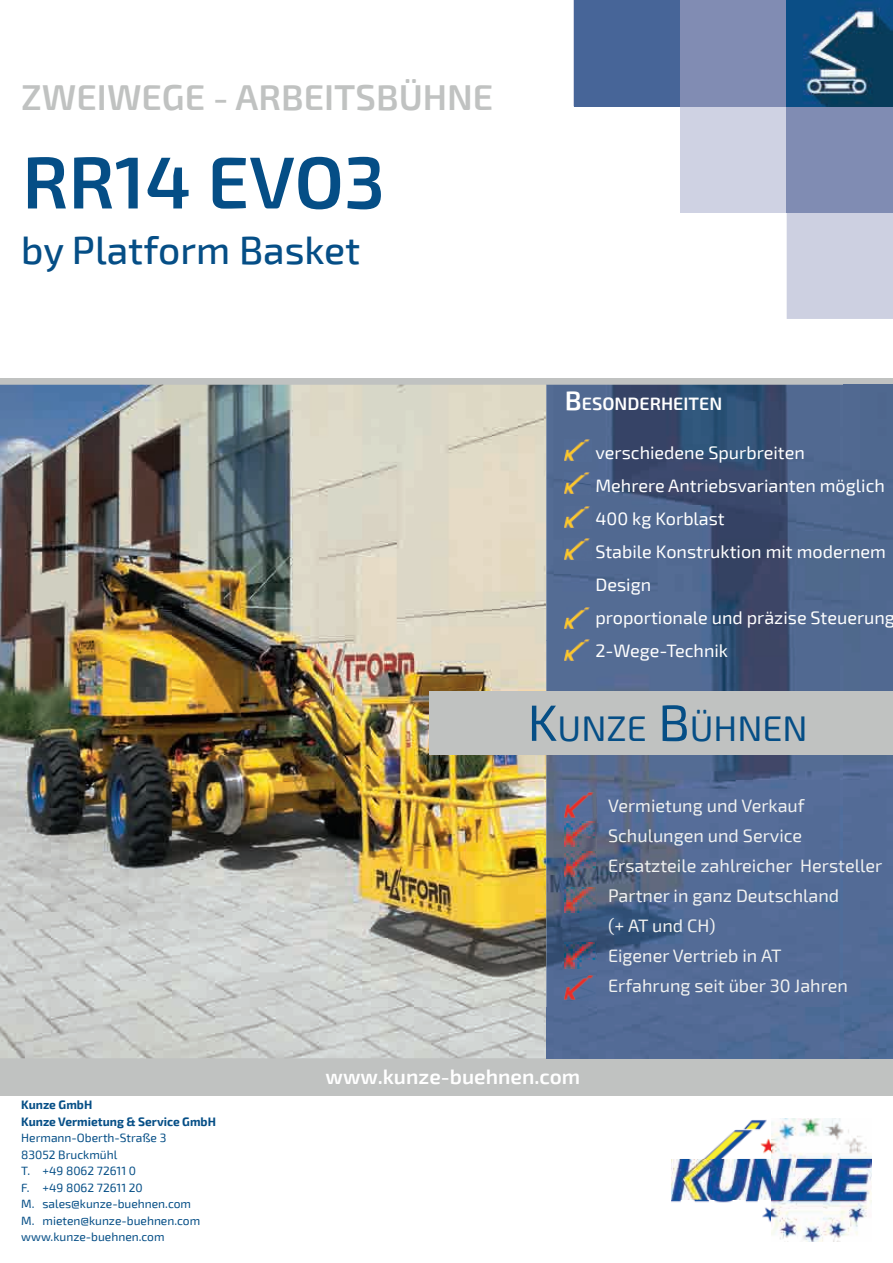
<style>
.page{position:relative;width:893px;height:1263px;background:#fff}
.page>*{position:absolute;margin:0;border:0;box-sizing:border-box;transform-origin:0 0}
.t1{font:600 73.5px "Exo 2";color:#054e86}
.t2{font:500 39px "Exo 2";color:#054e86}
.t3{font:600 36px "Exo 2";color:#c0c2c1}
.t4{font:35.7px "Exo 2";color:#054e86}
.t5{font:600 21px "Exo 2";color:#fff}
.t6{font:18px/30px "Exo 2";color:#f0f1f0}
.t7{font:18px/33px "Exo 2";color:#fff}
.t8{font:600 18px "Exo 2";color:#fff}
.t9{font:12px/16.5px "Exo 2";color:#054e86}
.t10{font:700 12px/16.5px "Exo 2";color:#054e86}
.s1{font-size:27px}
.s2{font-size:51px}
</style>
<div class="page">
<div style="left:0;top:1058px;width:893px;height:37px;background:#c0c2c1"></div>
<div style="left:0;top:379px;width:893px;height:6px;background:#c0c2c1"></div>
<div style="left:680px;top:106px;width:107px;height:107px;background:#cfd2e3"></div>
<div style="left:787px;top:213px;width:106px;height:106px;background:#cdd0e1"></div>
<div style="left:787px;top:107px;width:106px;height:106px;background:#808cb3"></div>
<hr style="left:787px;top:106px;width:106px;height:1px;background:#1d538b">
<div style="left:574px;top:0;width:106px;height:106px;background:#476598"></div>
<div style="left:680px;top:0;width:107px;height:106px;background:#818cb3"></div>
<img style="left:787px;top:0;width:106px;height:106px">
<img style="left:672px;top:1119px;width:200px;height:122px">
<img style="left:0;top:385px;width:546px;height:673px">
<img style="left:546px;top:385px;width:347px;height:306px">
<img style="left:546px;top:755px;width:347px;height:303px">
<div style="left:429px;top:691px;width:464px;height:64px;background:#c0c2c1"></div>
<img style="left:565px;top:792px;width:30px;height:26px">
<img style="left:565px;top:821px;width:30px;height:26px">
<img style="left:565px;top:851px;width:30px;height:25px">
<img style="left:565px;top:887px;width:30px;height:26px">
<img style="left:565px;top:943px;width:30px;height:25px">
<img style="left:565px;top:975px;width:30px;height:25px">
<img style="left:565px;top:439px;width:26px;height:22px">
<img style="left:565px;top:608px;width:26px;height:22px">
<img style="left:565px;top:538px;width:26px;height:22px">
<img style="left:565px;top:507px;width:26px;height:22px">
<img style="left:565px;top:473px;width:25px;height:22px">
<img style="left:565px;top:639px;width:26px;height:22px">
<h3 class="t3" style="left:21px;top:76px;width:474px">ZWEIWEGE - ARBEITSBÜHNE</h3>
<h1 class="t1" style="left:22px;top:140px;width:364px">RR14 EVO3</h1>
<h2 class="t2" style="left:21px;top:236px;width:341px">by Platform Basket</h2>
<p class="t8" style="left:565px;top:393px;width:159px"><span class="s1">B</span>ESONDERHEITEN</p>
<p class="t7" style="left:595px;top:436px;width:301px">verschiedene Spurbreiten<br>Mehrere Antriebsvarianten möglich<br>400 kg Korblast<br>Stabile Konstruktion mit modernem<br>Design<br>proportionale und präzise Steuerung<br>2-Wege-Technik</p>
<h3 class="t4" style="left:527px;top:708px;width:282px"><span class="s2">K</span>UNZE <span class="s2">B</span>ÜHNEN</h3>
<p class="t6" style="left:608px;top:791px;width:276px">Vermietung und Verkauf<br>Schulungen und Service<br>Ersatzteile zahlreicher Hersteller<br>Partner in ganz Deutschland<br>(+ AT und CH)<br>Eigener Vertrieb in AT<br>Erfahrung seit über 30 Jahren</p>
<p class="t10" style="left:21px;top:1098px;width:196px">Kunze GmbH<br>Kunze Vermietung &amp; Service GmbH</p>
<p class="t9" style="left:21px;top:1130px;width:180px">Hermann-Oberth-Straße 3<br>83052 Bruckmühl<br>T. +49 8062 72611 0<br>F. +49 8062 72611 20<br>M. sales@kunze-buehnen.com<br>M. mieten@kunze-buehnen.com www.kunze-buehnen.com</p>
<p class="t5" style="left:326px;top:1065px;width:256px">www.kunze-buehnen.com</p>
</div>
